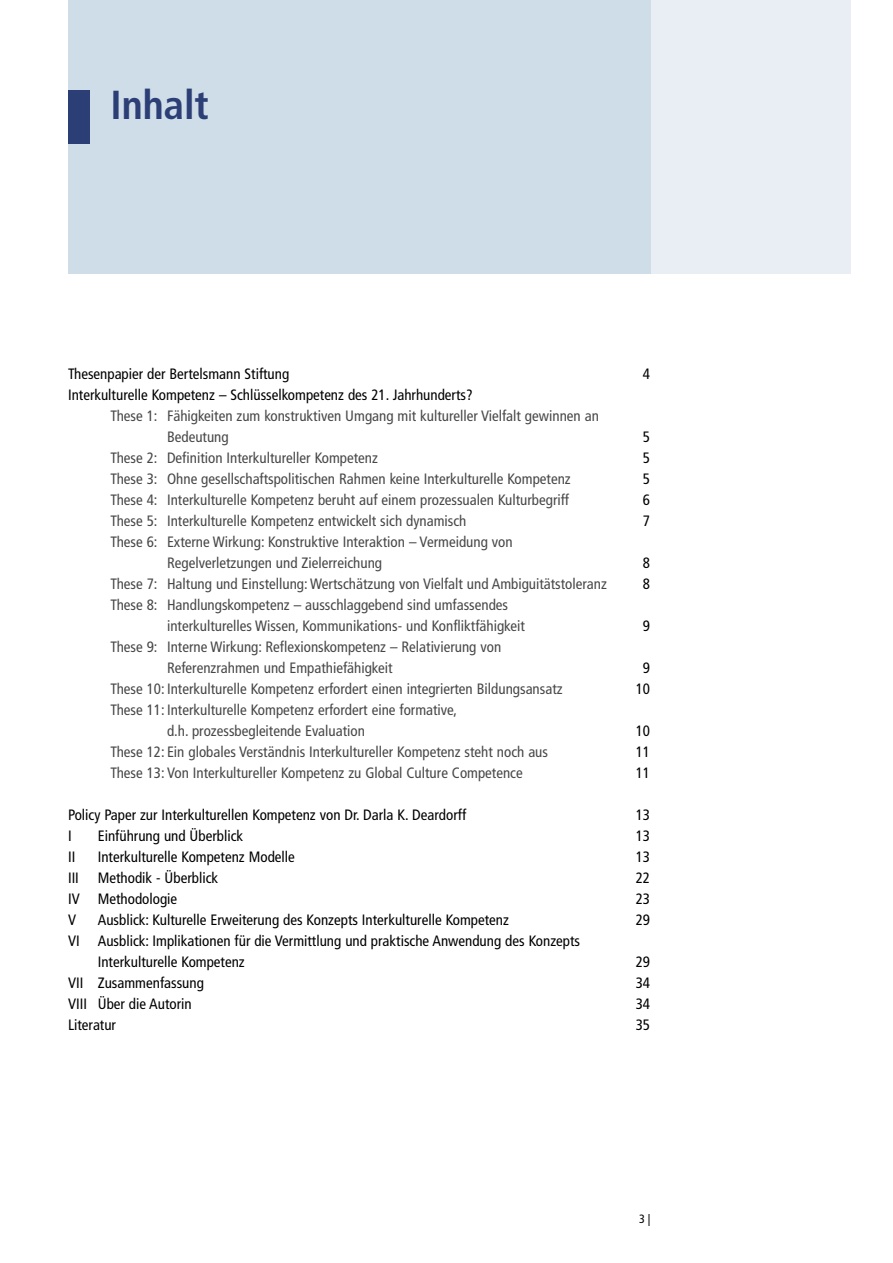
<style>
.page{position:relative;width:893px;height:1263px;background:#fff}
.page>*{position:absolute;margin:0;border:0;box-sizing:border-box;transform-origin:0 0}
.t1{font:700 condensed 40.5px "Frutiger";color:#2c3e76}
.t2{font:condensed 15px/21px "Frutiger";color:#484848}
.t3{font:condensed 15px/21px "Frutiger";color:#000}
.t4{font:condensed 12px "Frutiger";color:#000}
</style>
<div class="page">
<div style="left:68px;top:0;width:583px;height:274px;background:#cfdde8"></div>
<div style="left:68px;top:90px;width:21px;height:53px;background:#2c3e76"></div>
<div style="left:651px;top:0;width:199px;height:274px;background:#e8eef4"></div>
<h1 class="t1" style="left:111px;top:80px;width:100px">Inhalt</h1>
<p class="t3" style="left:68px;top:363px;width:223px">Thesenpapier der Bertelsmann Stiftung</p>
<p class="t3" style="left:643px;top:363px;width:9px">4</p>
<p class="t3" style="left:68px;top:384px;width:406px">Interkulturelle Kompetenz – Schlüssel- kompetenz des 21. Jahrhunderts?</p>
<p class="t2" style="left:167px;top:405px;width:433px;text-indent:-56px">These 1: Fähigkeiten zum konstruktiven Umgang mit kultureller Vielfalt gewinnen an<br>Bedeutung</p>
<p class="t3" style="left:643px;top:426px;width:9px">5</p>
<p class="t2" style="left:111px;top:447px;width:269px">These 2: Definition Interkultureller Kompetenz</p>
<p class="t3" style="left:643px;top:447px;width:9px">5</p>
<p class="t2" style="left:111px;top:468px;width:462px">These 3: Ohne gesellschaftspolitischen Rahmen keine Interkulturelle Kompetenz</p>
<p class="t3" style="left:643px;top:468px;width:9px">5</p>
<p class="t2" style="left:111px;top:489px;width:460px">These 4: Interkulturelle Kompetenz beruht auf einem prozessualen Kulturbegriff</p>
<p class="t3" style="left:643px;top:489px;width:9px">6</p>
<p class="t2" style="left:111px;top:510px;width:357px">These 5: Interkulturelle Kompetenz entwickelt sich dynamisch</p>
<p class="t3" style="left:643px;top:510px;width:9px">7</p>
<p class="t2" style="left:167px;top:531px;width:347px;text-indent:-56px">These 6: Externe Wirkung: Konstruktive Interaktion – Vermeidung von<br>Regelverletzungen und Zielerreichung</p>
<p class="t3" style="left:643px;top:552px;width:9px">8</p>
<p class="t2" style="left:111px;top:573px;width:498px">These 7: Haltung und Einstellung: Wertschätzung von Vielfalt und Ambiguitätstoleranz</p>
<p class="t3" style="left:643px;top:573px;width:9px">8</p>
<p class="t2" style="left:167px;top:594px;width:359px;text-indent:-56px">These 8: Handlungskompetenz – ausschlaggebend sind umfassendes interkulturelles Wissen, Kommunikations- und Konfliktfähigkeit</p>
<p class="t3" style="left:643px;top:615px;width:9px">9</p>
<p class="t2" style="left:167px;top:636px;width:336px;text-indent:-56px">These 9: Interne Wirkung: Reflexionskompetenz – Relativierung von<br>Referenzrahmen und Empathiefähigkeit</p>
<p class="t3" style="left:643px;top:657px;width:9px">9</p>
<p class="t2" style="left:111px;top:678px;width:454px">These 10: Interkulturelle Kompetenz erfordert einen integrierten Bildungsansatz</p>
<p class="t3" style="left:636px;top:678px;width:16px">10</p>
<p class="t2" style="left:167px;top:699px;width:291px;text-indent:-56px">These 11: Interkulturelle Kompetenz erfordert eine formative, d.h. prozessbegleitende Evaluation</p>
<p class="t3" style="left:636px;top:720px;width:16px">10</p>
<p class="t2" style="left:111px;top:741px;width:439px">These 12: Ein globales Verständnis Interkultureller Kompetenz steht noch aus</p>
<p class="t3" style="left:636px;top:741px;width:16px">11</p>
<p class="t2" style="left:111px;top:762px;width:414px">These 13: Von Interkultureller Kompetenz zu Global Culture Competence</p>
<p class="t3" style="left:636px;top:762px;width:16px">11</p>
<p class="t3" style="left:68px;top:804px;width:400px">Policy Paper zur Interkulturellen Kompetenz von Dr. Darla K. Deardorff</p>
<p class="t3" style="left:636px;top:804px;width:16px">13</p>
<p class="t3" style="left:68px;top:825px;width:5px">I</p>
<p class="t3" style="left:98px;top:825px;width:147px">Einführung und Überblick</p>
<p class="t3" style="left:636px;top:825px;width:16px">13</p>
<p class="t3" style="left:68px;top:846px;width:9px">II</p>
<p class="t3" style="left:98px;top:846px;width:199px">Interkulturelle Kompetenz Modelle</p>
<p class="t3" style="left:636px;top:846px;width:16px">13</p>
<p class="t3" style="left:68px;top:867px;width:12px">III</p>
<p class="t3" style="left:98px;top:867px;width:122px">Methodik - Überblick</p>
<p class="t3" style="left:636px;top:867px;width:14px">2 2</p>
<p class="t3" style="left:68px;top:888px;width:111px">IV Methodologie</p>
<p class="t3" style="left:636px;top:888px;width:16px">2 3</p>
<p class="t3" style="left:68px;top:909px;width:10px">V</p>
<p class="t3" style="left:98px;top:909px;width:413px">Ausblick: Kulturelle Erweiterung des Konzepts Interkulturelle Kompetenz</p>
<p class="t3" style="left:636px;top:909px;width:16px">2 9</p>
<p class="t3" style="left:98px;top:930px;width:484px;text-indent:-30px">VI Ausblick: Implikationen für die Vermittlung und praktische Anwendung des Konzepts<br>Interkulturelle Kompetenz</p>
<p class="t3" style="left:636px;top:951px;width:16px">2 9</p>
<p class="t3" style="left:68px;top:972px;width:137px">VII Zusammenfassung</p>
<p class="t3" style="left:636px;top:972px;width:16px">34</p>
<p class="t3" style="left:68px;top:993px;width:125px">VIII Über die Autorin</p>
<p class="t3" style="left:636px;top:993px;width:16px">34</p>
<p class="t3" style="left:68px;top:1014px;width:50px">Literatur</p>
<p class="t3" style="left:636px;top:1014px;width:16px">35</p>
<p class="t4" style="left:648px;top:1212px;width:4px">|</p>
</div>
